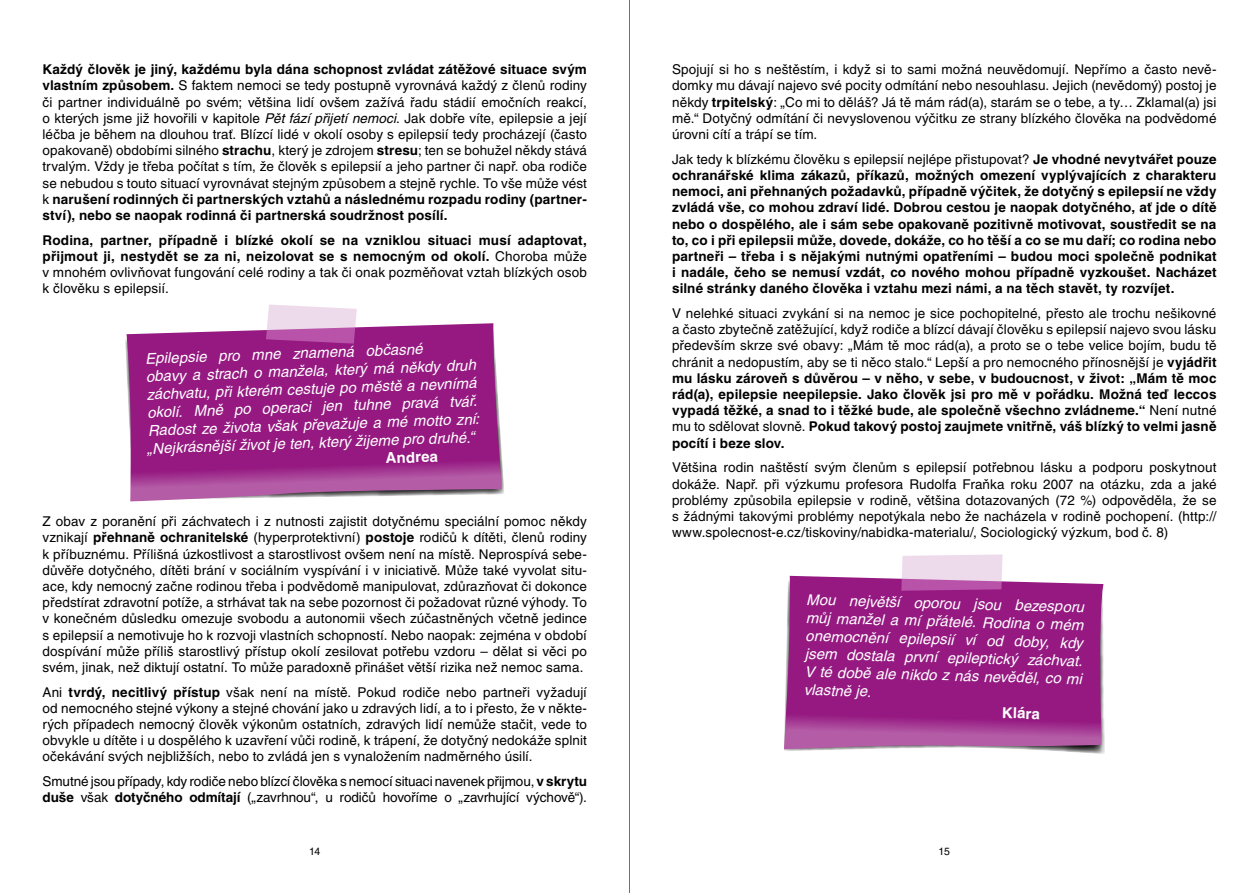
<style>
.page{position:relative;width:1259px;height:893px;background:#fff}
.page>*{position:absolute;margin:0;border:0;box-sizing:border-box;transform-origin:0 0}
.t1{font:italic 15px/18px "Helvetica CE";color:#fff}
.t2{font:700 15px "Helvetica CE";color:#fff}
.t3{font:13.5px/16.2px "Helvetica CE";letter-spacing:.005em;color:#000;text-align:justify}
.t4{font:700 13.5px/16.2px "Helvetica CE";letter-spacing:.015em;color:#000;text-align:justify}
.t5{font:10.5px "Helvetica CE";color:#000}
.s1{font-weight:700}
.s2{font-style:italic}
.s3{font-weight:400}
</style>
<div class="page">
<hr style="left:629px;top:0;width:1px;height:893px;background:#6f6f6e">
<svg style="left:126px;top:323px;width:376px;height:178px;background:#9e318d"></svg>
<svg style="left:266px;top:305px;width:91px;height:39px;background:#d6a2ce"></svg>
<svg style="left:784px;top:584px;width:320px;height:170px"></svg>
<svg style="left:784px;top:576px;width:319px;height:173px;background:#9b2a89"></svg>
<svg style="left:901px;top:554px;width:101px;height:37px;background:#dcb1d6"></svg>
<p class="t3" style="left:42px;top:61px;width:546px"><span class="s1">Každý člověk je jiný, každému byla dána schopnost zvládat zátěžové situace svým vlastním způsobem.</span> S faktem nemoci se tedy postupně vyrovnává každý z členů rodiny či partner individuálně po svém; většina lidí ovšem zažívá řadu stádií emočních reakcí, o kterých jsme již hovořili v kapitole <span class="s2">Pět fází přijetí nemoci</span>. Jak dobře víte, epilepsie a její léčba je během na dlouhou trať. Blízcí lidé v okolí osoby s epilepsií tedy procházejí (často opakovaně) obdobími silného <span class="s1">strachu</span>, který je zdrojem <span class="s1">stresu</span>; ten se bohužel někdy stává trvalým. Vždy je třeba počítat s tím, že člověk s epilepsií a jeho partner či např. oba rodiče se nebudou s touto situací vyrovnávat stejným způsobem a stejně rychle. To vše může vést k <span class="s1">narušení rodinných či partnerských vztahů a následnému rozpadu rodiny (partner&shy;ství), nebo se naopak rodinná či partnerská soudržnost posílí.</span></p>
<p class="t4" style="left:42px;top:232px;width:546px">Rodina, partner, případně i blízké okolí se na vzniklou situaci musí adaptovat, přijmout ji, nestydět se za ni, neizolovat se s nemocným od okolí. <span class="s3">Choroba může v mnohém ovlivňovat fungování celé rodiny a tak či onak pozměňovat vztah blízkých osob k člověku s epilepsií.</span></p>
<p class="t1" style="left:143px;top:349px;width:335px;rotate:-2deg">Epilepsie pro mne znamená občasné<br>obavy a strach o manžela, který má někdy druh záchvatu, při kterém cestuje po městě a nevnímá okolí. Mně po operaci jen tuhne pravá tvář.<br>Radost ze života však převažuje a mé motto zní: „Nejkrásnější život je ten, který žijeme pro druhé.“</p>
<p class="t2" style="left:385px;top:449px;width:54px;rotate:-2deg">Andrea</p>
<p class="t3" style="left:43px;top:513px;width:546px">Z obav z poranění při záchvatech i z nutnosti zajistit dotyčnému speciální pomoc někdy vznikají <span class="s1">přehnaně ochranitelské</span> (hyperprotektivní) <span class="s1">postoje</span> rodičů k dítěti, členů rodiny k příbuznému. Přílišná úzkostlivost a starostlivost ovšem není na místě. Neprospívá sebe&shy;důvěře dotyčného, dítěti brání v sociálním vyspívání i v iniciativě. Může také vyvolat situ&shy;ace, kdy nemocný začne rodinou třeba i podvědomě manipulovat, zdůrazňovat či dokonce předstírat zdravotní potíže, a strhávat tak na sebe pozornost či požadovat různé výhody. To v konečném důsledku omezuje svobodu a autonomii všech zúčastněných včetně jedince s epilepsií a nemotivuje ho k rozvoji vlastních schopností. Nebo naopak: zejména v období dospívání může příliš starostlivý přístup okolí zesilovat potřebu vzdoru – dělat si věci po svém, jinak, než diktují ostatní. To může paradoxně přinášet větší rizika než nemoc sama.</p>
<p class="t3" style="left:43px;top:684px;width:546px">Ani <span class="s1">tvrdý, necitlivý přístup</span> však není na místě. Pokud rodiče nebo partneři vyžadují od nemocného stejné výkony a stejné chování jako u zdravých lidí, a to i přesto, že v někte&shy;rých případech nemocný člověk výkonům ostatních, zdravých lidí nemůže stačit, vede to obvykle u dítěte i u dospělého k uzavření vůči rodině, k trápení, že dotyčný nedokáže splnit očekávání svých nejbližších, nebo to zvládá jen s vynaložením nadměrného úsilí.</p>
<p class="t3" style="left:43px;top:773px;width:546px">Smutné jsou případy, kdy rodiče nebo blízcí člověka s nemocí situaci navenek přijmou, <span class="s1">v skrytu duše</span> však <span class="s1">dotyčného odmítají</span> („zavrhnou“, u rodičů hovoříme o „zavrhující výchově“).</p>
<p class="t3" style="left:672px;top:61px;width:546px">Spojují si ho s neštěstím, i když si to sami možná neuvědomují. Nepřímo a často nevě&shy;domky mu dávají najevo své pocity odmítání nebo nesouhlasu. Jejich (nevědomý) postoj je někdy <span class="s1">trpitelský</span>: „Co mi to děláš? Já tě mám rád(a), starám se o tebe, a ty… Zklamal(a) jsi mě.“ Dotyčný odmítání či nevyslovenou výčitku ze strany blízkého člověka na podvědomé úrovni cítí a trápí se tím.</p>
<p class="t4" style="left:672px;top:151px;width:546px"><span class="s3">Jak tedy k blízkému člověku s epilepsií nejlépe přistupovat?</span> Je vhodné nevytvářet pouze ochranářské klima zákazů, příkazů, možných omezení vyplývajících z charakteru nemoci, ani přehnaných požadavků, případně výčitek, že dotyčný s epilepsií ne vždy zvládá vše, co mohou zdraví lidé. Dobrou cestou je naopak dotyčného, ať jde o dítě nebo o dospělého, ale i sám sebe opakovaně pozitivně motivovat, soustředit se na to, co i při epilepsii může, dovede, dokáže, co ho těší a co se mu daří; co rodina nebo partneři – třeba i s nějakými nutnými opatřeními – budou moci společně podnikat i nadále, čeho se nemusí vzdát, co nového mohou případně vyzkoušet. Nacházet silné stránky daného člověka i vztahu mezi námi, a na těch stavět, ty rozvíjet.</p>
<p class="t3" style="left:672px;top:305px;width:546px">V nelehké situaci zvykání si na nemoc je sice pochopitelné, přesto ale trochu nešikovné a často zbytečně zatěžující, když rodiče a blízcí dávají člověku s epilepsií najevo svou lásku především skrze své obavy: „Mám tě moc rád(a), a proto se o tebe velice bojím, budu tě chránit a nedopustím, aby se ti něco stalo.“ Lepší a pro nemocného přínosnější je <span class="s1">vyjádřit mu lásku zároveň s důvěrou – v něho, v sebe, v budoucnost, v život: „Mám tě moc rád(a), epilepsie neepilepsie. Jako člověk jsi pro mě v pořádku. Možná teď leccos vypadá těžké, a snad to i těžké bude, ale společně všechno zvládneme.“</span> Není nutné mu to sdělovat slovně. <span class="s1">Pokud takový postoj zaujmete vnitřně, váš blízký to velmi jasně pocítí i beze slov.</span></p>
<p class="t3" style="left:672px;top:460px;width:546px">Většina rodin naštěstí svým členům s epilepsií potřebnou lásku a podporu poskytnout dokáže. Např. při výzkumu profesora Rudolfa Fraňka roku 2007 na otázku, zda a jaké problémy způsobila epilepsie v rodině, většina dotazovaných (72 %) odpověděla, že se s žádnými takovými problémy nepotýkala nebo že nacházela v rodině pochopení. (http:// www.spolecnost-e.cz/tiskoviny/nabidka-materialu/, Sociologický výzkum, bod č. 8)</p>
<p class="t1" style="left:807px;top:589px;width:280px;text-align:justify;rotate:2deg">Mou největší oporou jsou bezesporu můj manžel a mí přátelé. Rodina o mém onemocnění epilepsií ví od doby, kdy jsem dostala první epileptický záchvat.<br>V té době ale nikdo z nás nevěděl, co mi vlastně je.</p>
<p class="t2" style="left:1002px;top:704px;width:39px;rotate:2deg">Klára</p>
<p class="t5" style="left:309px;top:845px;width:13px">14</p>
<p class="t5" style="left:938px;top:845px;width:13px">15</p>
</div>
